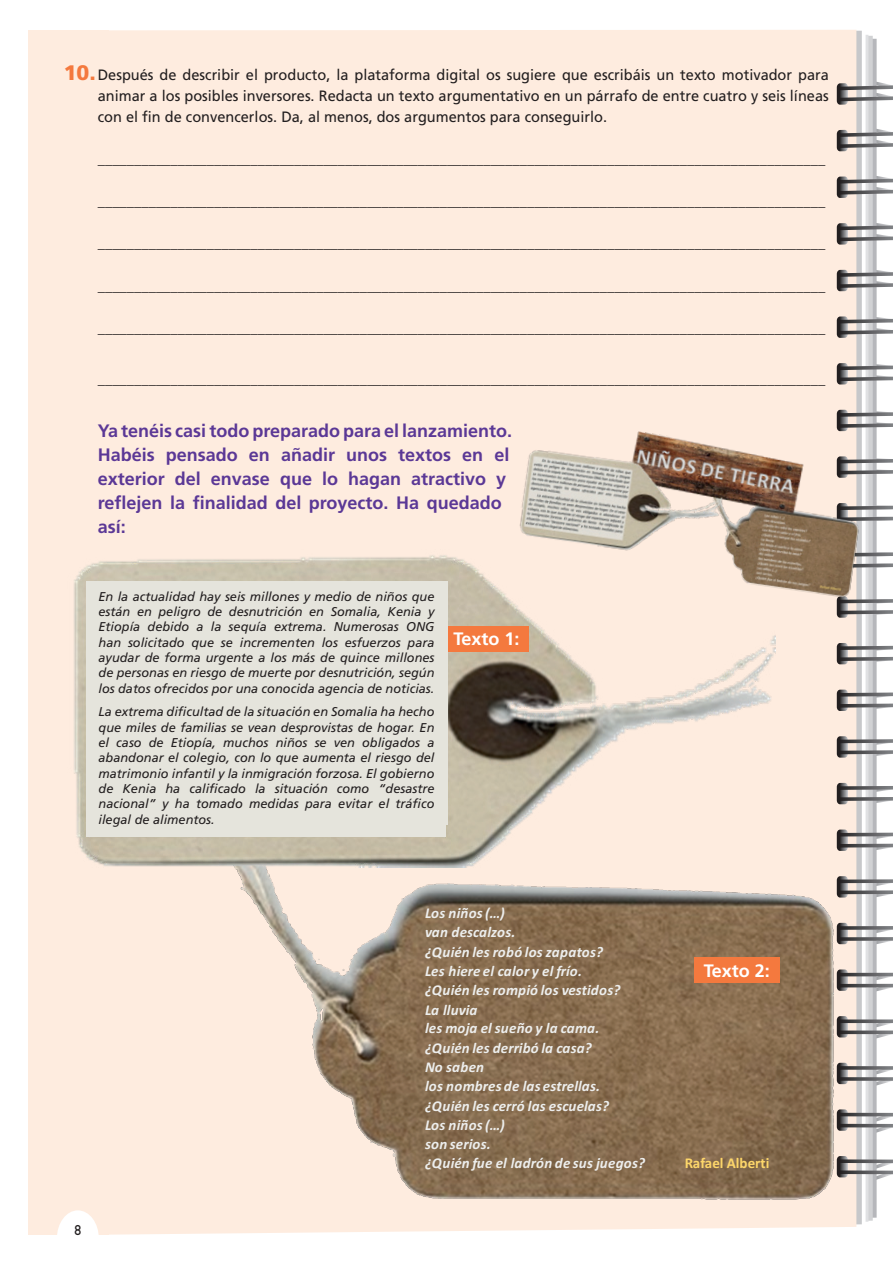
<style>
.page{position:relative;width:893px;height:1263px;background:#fff}
.page>*{position:absolute;margin:0;border:0;box-sizing:border-box;transform-origin:0 0}
.t1{font:700 18px/24px "Frutiger LT Std";color:#5b3896}
.t2{font:700 18px "Frutiger LT Std";color:#fff}
.t3{font:15px/21px "Frutiger LT Std";color:#231f20;text-align:justify}
.t4{font:italic 700 15px/19.2px "Calibri";letter-spacing:.01em;color:#edeeed}
.t5{font:700 15px "Calibri";letter-spacing:-.005em;color:#fdd66a}
.t6{font:14.55px "Gill Sans Std";color:#231f20;scale:.93 1}
.t7{font:italic 12.75px/15.5px "Frutiger LT Std";color:#231f20;text-align:justify}
.s1{font-weight:900;font-size:21px;color:#f4793e}
</style>
<div class="page">
<div style="left:28px;top:30px;width:81px;height:1205px;background:#feecdf"></div>
<div style="left:109px;top:30px;width:747px;height:1205px;background:#feecdf"></div>
<svg style="left:837px;top:783px;width:51px;height:25px"></svg>
<svg style="left:837px;top:969px;width:56px;height:31px"></svg>
<svg style="left:837px;top:1016px;width:56px;height:32px"></svg>
<svg style="left:837px;top:1063px;width:54px;height:33px"></svg>
<svg style="left:837px;top:1109px;width:56px;height:35px"></svg>
<svg style="left:837px;top:1156px;width:56px;height:36px"></svg>
<svg style="left:837px;top:73px;width:56px;height:32px"></svg>
<svg style="left:837px;top:121px;width:56px;height:30px"></svg>
<svg style="left:837px;top:169px;width:56px;height:29px"></svg>
<svg style="left:837px;top:217px;width:56px;height:28px"></svg>
<svg style="left:837px;top:265px;width:56px;height:26px"></svg>
<svg style="left:837px;top:313px;width:56px;height:25px"></svg>
<svg style="left:837px;top:361px;width:56px;height:24px"></svg>
<svg style="left:837px;top:409px;width:56px;height:19px"></svg>
<svg style="left:877px;top:458px;width:16px;height:16px"></svg>
<svg style="left:877px;top:505px;width:16px;height:16px"></svg>
<svg style="left:877px;top:552px;width:16px;height:16px"></svg>
<svg style="left:837px;top:599px;width:56px;height:19px"></svg>
<svg style="left:837px;top:643px;width:56px;height:21px"></svg>
<svg style="left:837px;top:690px;width:56px;height:22px"></svg>
<svg style="left:837px;top:736px;width:56px;height:24px"></svg>
<svg style="left:840px;top:786px;width:53px;height:4px"></svg>
<svg style="left:840px;top:797px;width:53px;height:4px"></svg>
<svg style="left:837px;top:829px;width:56px;height:27px"></svg>
<svg style="left:840px;top:844px;width:53px;height:3px"></svg>
<svg style="left:837px;top:876px;width:56px;height:28px"></svg>
<svg style="left:837px;top:923px;width:56px;height:29px"></svg>
<svg style="left:840px;top:973px;width:53px;height:3px"></svg>
<svg style="left:840px;top:984px;width:53px;height:3px"></svg>
<svg style="left:840px;top:1019px;width:53px;height:4px"></svg>
<svg style="left:840px;top:1030px;width:53px;height:4px"></svg>
<svg style="left:840px;top:1066px;width:53px;height:4px"></svg>
<svg style="left:840px;top:1077px;width:53px;height:4px"></svg>
<svg style="left:840px;top:1113px;width:53px;height:3px"></svg>
<svg style="left:840px;top:1124px;width:53px;height:3px"></svg>
<svg style="left:840px;top:1159px;width:53px;height:4px"></svg>
<svg style="left:840px;top:1170px;width:53px;height:4px"></svg>
<svg style="left:57px;top:1210px;width:42px;height:25px"></svg>
<img style="left:514px;top:417px;width:363px;height:183px">
<img style="left:158px;top:757px;width:675px;height:442px">
<div style="left:694px;top:957px;width:85px;height:26px;background:#f4793e"></div>
<img style="left:74px;top:549px;width:702px;height:318px">
<div style="left:444px;top:626px;width:85px;height:25px;background:#f4793e"></div>
<div style="left:86px;top:824px;width:360px;height:13px;background:#e5e4dc"></div>
<div style="left:86px;top:581px;width:361px;height:243px;background:#e5e4dc"></div>
<p class="t3" style="left:98px;top:64px;width:733px;text-indent:-34px"><span class="s1">10.</span>Después de describir el producto, la plataforma digital os sugiere que escribáis un texto motivador para animar a los posibles inversores. Redacta un texto argumentativo en un párrafo de entre cuatro y seis líneas con el fin de convencerlos. Da, al menos, dos argumentos para conseguirlo.</p>
<p class="t3" style="left:98px;top:148px;width:729px">____________________________________________________________________________________________________</p>
<p class="t3" style="left:98px;top:190px;width:729px">____________________________________________________________________________________________________</p>
<p class="t3" style="left:98px;top:233px;width:729px">____________________________________________________________________________________________________</p>
<p class="t3" style="left:98px;top:275px;width:729px">____________________________________________________________________________________________________</p>
<p class="t3" style="left:98px;top:317px;width:729px">____________________________________________________________________________________________________</p>
<p class="t3" style="left:98px;top:368px;width:729px">____________________________________________________________________________________________________</p>
<p class="t1" style="left:98px;top:419px;width:416px">Ya tenéis casi todo preparado para el lanzamiento.<br>Habéis pensado en añadir unos textos en el exterior del envase que lo hagan atractivo y reflejen la finalidad del proyecto. Ha quedado así:</p>
<p class="t7" style="left:99px;top:589px;width:337px">En la actualidad hay seis millones y medio de niños que están en peligro de desnutrición en Somalia, Kenia y Etiopía debido a la sequía extrema. Numerosas ONG han solicitado que se incrementen los esfuerzos para ayudar de forma urgente a los más de quince millones de personas en riesgo de muerte por desnutrición, según los datos ofrecidos por una conocida agencia de noticias.</p>
<p class="t7" style="left:99px;top:704px;width:337px">La extrema dificultad de la situación en Somalia ha hecho que miles de familias se vean desprovistas de hogar. En el caso de Etiopía, muchos niños se ven obligados a abandonar el colegio, con lo que aumenta el riesgo del matrimonio infantil y la inmigración forzosa. El gobierno de Kenia ha calificado la situación como “desastre nacional” y ha tomado medidas para evitar el tráfico ilegal de alimentos.</p>
<p class="t2" style="left:453px;top:628px;width:68px">Texto 1:</p>
<p class="t6" style="left:74px;top:1222px;width:9px">8</p>
<p class="t4" style="left:425px;top:903px;width:221px">Los niños (…)<br>van descalzos.<br>¿Quién les robó los zapatos?<br>Les hiere el calor y el frío.<br>¿Quién les rompió los vestidos?<br>La lluvia<br>les moja el sueño y la cama. ¿Quién les derribó la casa?<br>No saben<br>los nombres de las estrellas. ¿Quién les cerró las escuelas?<br>Los niños (…)<br>son serios.<br>¿Quién fue el ladrón de sus juegos?</p>
<p class="t2" style="left:704px;top:960px;width:68px">Texto 2:</p>
<p class="t5" style="left:685px;top:1153px;width:86px">Rafael Alberti</p>
</div>
